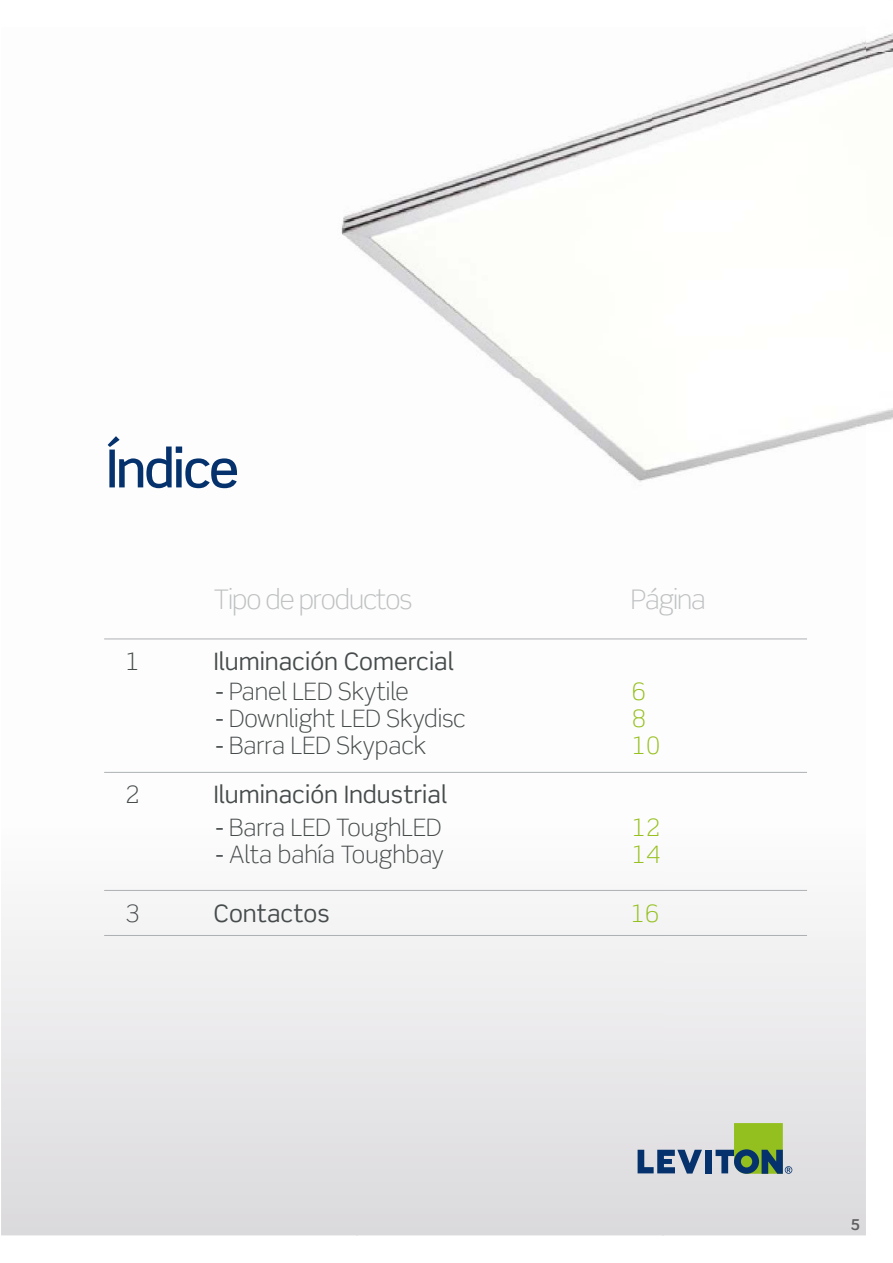
<style>
.page{position:relative;width:893px;height:1263px;background:#fff}
.page>*{position:absolute;margin:0;border:0;box-sizing:border-box;transform-origin:0 0}
.t1{font:500 52.5px "Scene Std";letter-spacing:-.04em;color:#05326d}
.t2{font:300 27px "Scene Std";letter-spacing:-.04em;color:#bec0c1}
.t3{font:300 24px "Scene Std";color:#464b4c}
.t4{font:24px "Scene Std";color:#464b4c}
.t5{font:300 24px/27px "Scene Std";color:#96c01e}
.t6{font:300 24px "Scene Std";color:#94c01f}
.t7{font:700 15px "Scene Std";color:#706e6e}
.s1{font-weight:400}
</style>
<div class="page">
<img style="left:662px;top:638px;width:204px;height:597px">
<svg style="left:851px;top:1220px;width:8px;height:11px"></svg>
<hr style="left:104px;top:639px;width:703px;height:1px;background:#acb0b3">
<hr style="left:104px;top:772px;width:703px;height:1px;background:#acb0b3">
<hr style="left:104px;top:890px;width:703px;height:1px;background:#acb0b3">
<hr style="left:104px;top:935px;width:703px;height:1px;background:#acb0b3">
<img style="left:866px;top:33px;width:27px;height:19px">
<img style="left:866px;top:52px;width:27px;height:373px">
<img style="left:341px;top:40px;width:525px;height:442px">
<svg style="left:638px;top:1150px;width:64px;height:23px"></svg>
<div style="left:705px;top:1150px;width:6px;height:23px;background:#05326d"></div>
<svg style="left:716px;top:1123px;width:76px;height:51px;background:#85a36e"></svg>
<h1 class="t1" style="left:106px;top:439px;width:134px">Índice</h1>
<p class="t2" style="left:214px;top:588px;width:200px">Tipo de productos</p>
<p class="t2" style="left:631px;top:588px;width:76px">Página</p>
<p class="t3" style="left:125px;top:651px;width:16px">1</p>
<p class="t4" style="left:214px;top:651px;width:241px">Iluminación Comercial</p>
<p class="t3" style="left:216px;top:681px;width:195px"><span class="s1">-</span> Panel LED Skytile</p>
<p class="t3" style="left:216px;top:708px;width:251px"><span class="s1">-</span> Downlight LED Skydisc</p>
<p class="t3" style="left:216px;top:735px;width:212px"><span class="s1">-</span> Barra LED Skypack</p>
<p class="t3" style="left:125px;top:784px;width:16px">2</p>
<p class="t4" style="left:214px;top:784px;width:235px">Iluminación Industrial</p>
<p class="t3" style="left:216px;top:817px;width:227px"><span class="s1">-</span> Barra LED ToughLED</p>
<p class="t3" style="left:216px;top:844px;width:230px"><span class="s1">-</span> Alta bahía Toughbay</p>
<p class="t5" style="left:632px;top:680px;width:30px">6<br>8<br>10</p>
<p class="t5" style="left:632px;top:816px;width:30px">12<br>14</p>
<p class="t3" style="left:125px;top:904px;width:16px">3</p>
<p class="t4" style="left:214px;top:904px;width:117px">Contactos</p>
<p class="t6" style="left:631px;top:904px;width:30px">16</p>
<p class="t7" style="left:851px;top:1219px;width:11px">5</p>
</div>
